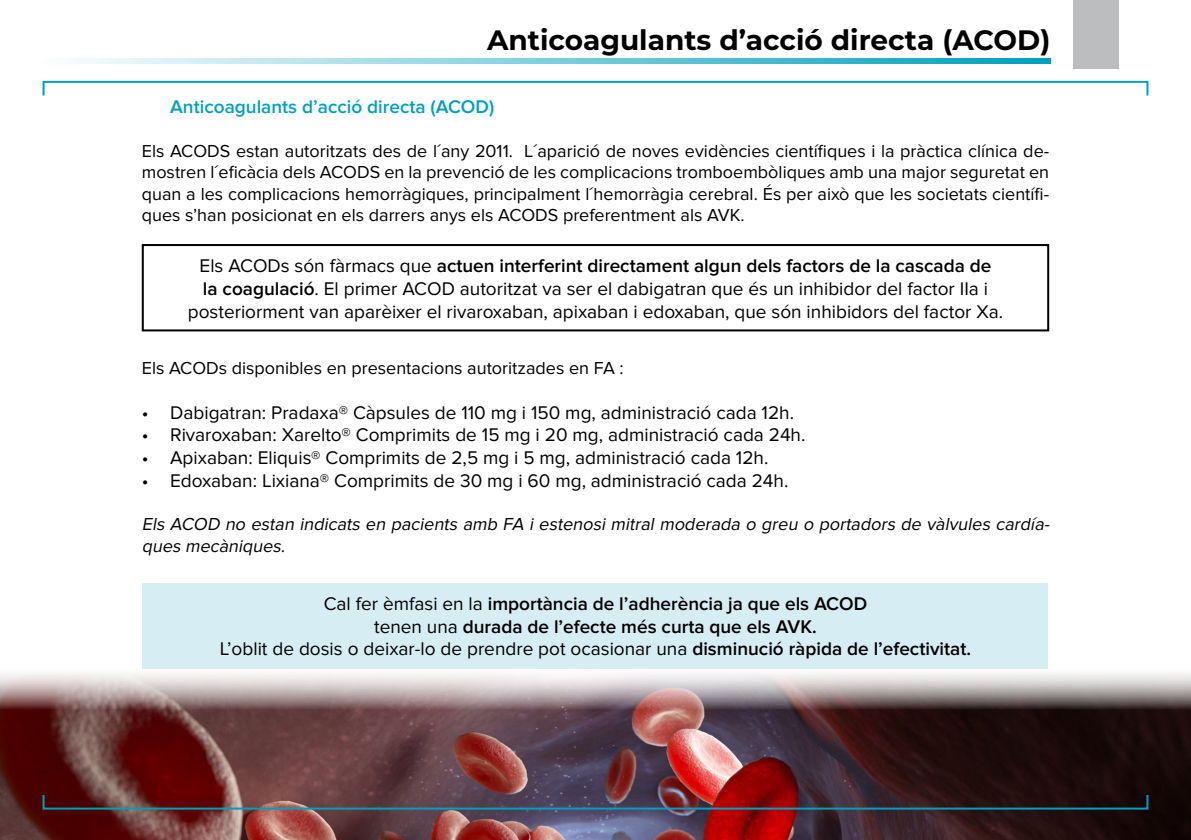
<style>
.page{position:relative;width:1191px;height:840px;background:#fff}
.page>*{position:absolute;margin:0;border:0;box-sizing:border-box;transform-origin:0 0}
.t1{font:700 28px "Montserrat";color:#000}
.t2{font:19px/22.8px "Proxima Nova";color:#000;text-align:center}
.t3{font:600 19px/22.8px "Proxima Nova";color:#000;text-align:center}
.t4{font:600 19px "Proxima Nova";color:#00a0bc}
.t5{font:18px/21.6px "Proxima Nova";color:#000;text-align:justify}
.t6{font:italic 18px/21.6px "Proxima Nova";color:#000}
.s1{font-weight:600}
.s2{font-weight:400}
</style>
<div class="page">
<svg style="left:77px;top:58px;width:973px;height:6px;background:#7acddb"></svg>
<div style="left:1073px;top:0;width:45px;height:68px;background:#bbbdbe"></div>
<img style="left:0;top:663px;width:1191px;height:176px">
<div style="left:142px;top:244px;width:907px;height:87px;border:2px solid #000"></div>
<div style="left:43px;top:81px;width:1105px;height:15px;border:2px solid #00a0bc"></div>
<div style="left:43px;top:793px;width:1105px;height:16px;border:2px solid #00a0bc"></div>
<div style="left:143px;top:583px;width:905px;height:85px;background:#d7edf4"></div>
<h1 class="t1" style="left:487px;top:20px;width:565px">Anticoagulants d’acció directa (ACOD)</h1>
<p class="t4" style="left:170px;top:96px;width:326px">Anticoagulants d’acció directa (ACOD)</p>
<p class="t5" style="left:142px;top:140px;width:909px">Els ACODS estan autoritzats des de l´any 2011. L´aparició de noves evidències científiques i la pràctica clínica de&shy;mostren l´eficàcia dels ACODS en la prevenció de les complicacions tromboembòliques amb una major seguretat en quan a les complicacions hemorràgiques, principalment l´hemorràgia cerebral. És per això que les societats científi&shy;ques s’han posicionat en els darrers anys els ACODS preferentment als AVK.</p>
<p class="t2" style="left:188px;top:255px;width:816px">Els ACODs són fàrmacs que <span class="s1">actuen interferint directament algun dels factors de la cascada de<br>la coagulació</span>. El primer ACOD autoritzat va ser el dabigatran que és un inhibidor del factor IIa i posteriorment van aparèixer el rivaroxaban, apixaban i edoxaban, que són inhibidors del factor Xa.</p>
<p class="t5" style="left:142px;top:357px;width:483px">Els ACODs disponibles en presentacions autoritzades en FA :</p>
<p class="t2" style="left:142px;top:401px;width:654px">• Dabigatran: Pradaxa® Càpsules de 110 mg i 150 mg, administració cada 12h.</p>
<p class="t2" style="left:142px;top:423px;width:665px">• Rivaroxaban: Xarelto® Comprimits de 15 mg i 20 mg, administració cada 24h.</p>
<p class="t2" style="left:142px;top:446px;width:628px">• Apixaban: Eliquis® Comprimits de 2,5 mg i 5 mg, administració cada 12h.</p>
<p class="t2" style="left:142px;top:469px;width:648px">• Edoxaban: Lixiana® Comprimits de 30 mg i 60 mg, administració cada 24h.</p>
<p class="t6" style="left:142px;top:513px;width:912px">Els ACOD no estan indicats en pacients amb FA i estenosi mitral moderada o greu o portadors de vàlvules cardía&shy;ques mecàniques.</p>
<p class="t3" style="left:220px;top:592px;width:752px"><span class="s2">Cal fer èmfasi en la</span> importància de l’adherència ja que els ACOD<br><span class="s2">tenen una</span> durada de l’efecte més curta que els AVK.<br><span class="s2">L’oblit de dosis o deixar-lo de prendre pot ocasionar una</span> disminució ràpida de l’efectivitat.</p>
</div>
